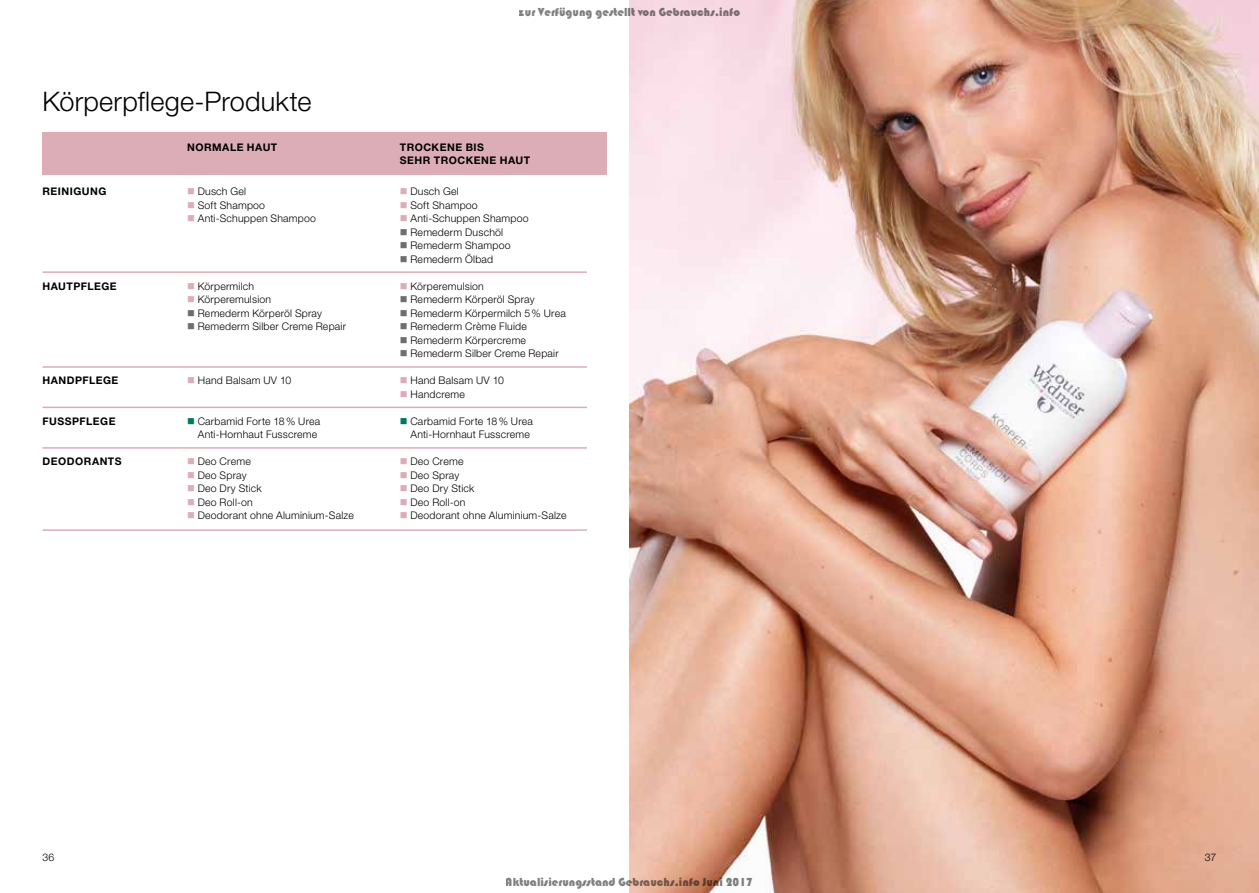
<style>
.page{position:relative;width:1259px;height:893px;background:#fff}
.page>*{position:absolute;margin:0;border:0;box-sizing:border-box;transform-origin:0 0}
.t1{font:300 27px "Helvetica Neue";letter-spacing:.005em;color:#000}
.t2{font:12px "Bauhaus 93";color:rgb(0 0 0/.5)}
.t3{font:300 10.5px/13.5px "Helvetica Neue";letter-spacing:.02em;color:#000;text-align:right}
.t4{font:700 10.5px/13.5px "Helvetica Neue";letter-spacing:.05em;color:#000}
.s1{color:#ddadb7}
.s2{color:#6e6e6e}
.s3{color:#007864}
</style>
<div class="page">
<img style="left:629px;top:0;width:630px;height:893px">
<div style="left:43px;top:132px;width:564px;height:42px;background:#ddadb7"></div>
<hr style="left:43px;top:271px;width:544px;height:2px;background:#ddadb7">
<hr style="left:43px;top:407px;width:544px;height:1px;background:#ddadb7">
<hr style="left:43px;top:366px;width:544px;height:2px;background:#ddadb7">
<hr style="left:43px;top:447px;width:544px;height:2px;background:#ddadb7">
<hr style="left:43px;top:529px;width:544px;height:2px;background:#ddadb7">
<h1 class="t1" style="left:43px;top:84px;width:270px">Körperpflege-Produkte</h1>
<p class="t4" style="left:42px;top:185px;width:66px">REINIGUNG</p>
<p class="t4" style="left:42px;top:279px;width:76px">HAUTPFLEGE</p>
<p class="t4" style="left:42px;top:374px;width:77px">HANDPFLEGE</p>
<p class="t4" style="left:42px;top:414px;width:75px">FUSSPFLEGE</p>
<p class="t4" style="left:42px;top:455px;width:81px">DEODORANTS</p>
<p class="t4" style="left:187px;top:140px;width:92px">NORMALE HAUT</p>
<p class="t3" style="left:187px;top:185px;width:61px"><span class="s1">■</span> Dusch Gel</p>
<p class="t3" style="left:187px;top:198px;width:79px"><span class="s1">■</span> Soft Shampoo</p>
<p class="t3" style="left:187px;top:212px;width:130px"><span class="s1">■</span> Anti-Schuppen Shampoo</p>
<p class="t3" style="left:187px;top:279px;width:69px"><span class="s1">■</span> Körpermilch</p>
<p class="t3" style="left:187px;top:293px;width:86px"><span class="s1">■</span> Körperemulsion</p>
<p class="t3" style="left:187px;top:306px;width:136px"><span class="s2">■</span> Remederm Körperöl Spray</p>
<p class="t3" style="left:187px;top:320px;width:160px"><span class="s2">■</span> Remederm Silber Creme Repair</p>
<p class="t3" style="left:187px;top:374px;width:106px"><span class="s1">■</span> Hand Balsam UV 10</p>
<p class="t3" style="left:187px;top:414px;width:135px"><span class="s3">■</span> Carbamid Forte 18% Urea<br>Anti-Hornhaut Fusscreme</p>
<p class="t3" style="left:187px;top:455px;width:65px"><span class="s1">■</span> Deo Creme</p>
<p class="t3" style="left:187px;top:468px;width:61px"><span class="s1">■</span> Deo Spray</p>
<p class="t3" style="left:187px;top:482px;width:76px"><span class="s1">■</span> Deo Dry Stick</p>
<p class="t3" style="left:187px;top:495px;width:67px"><span class="s1">■</span> Deo Roll-on</p>
<p class="t3" style="left:187px;top:509px;width:168px"><span class="s1">■</span> Deodorant ohne Aluminium-Salze</p>
<p class="t2" style="left:519px;top:6px;width:223px">zur Verfügung gestellt von Gebrauchs.info</p>
<p class="t4" style="left:400px;top:140px;width:132px">TROCKENE BIS<br>SEHR TROCKENE HAUT</p>
<p class="t3" style="left:400px;top:185px;width:61px"><span class="s1">■</span> Dusch Gel</p>
<p class="t3" style="left:400px;top:198px;width:79px"><span class="s1">■</span> Soft Shampoo</p>
<p class="t3" style="left:400px;top:212px;width:130px"><span class="s1">■</span> Anti-Schuppen Shampoo</p>
<p class="t3" style="left:400px;top:225px;width:105px"><span class="s2">■</span> Remederm Duschöl</p>
<p class="t3" style="left:400px;top:239px;width:112px"><span class="s2">■</span> Remederm Shampoo</p>
<p class="t3" style="left:400px;top:252px;width:95px"><span class="s2">■</span> Remederm Ölbad</p>
<p class="t3" style="left:400px;top:279px;width:86px"><span class="s1">■</span> Körperemulsion</p>
<p class="t3" style="left:400px;top:293px;width:136px"><span class="s2">■</span> Remederm Körperöl Spray</p>
<p class="t3" style="left:400px;top:306px;width:167px"><span class="s2">■</span> Remederm Körpermilch 5% Urea</p>
<p class="t3" style="left:400px;top:320px;width:128px"><span class="s2">■</span> Remederm Crème Fluide</p>
<p class="t3" style="left:400px;top:333px;width:128px"><span class="s2">■</span> Remederm Körpercreme</p>
<p class="t3" style="left:400px;top:347px;width:160px"><span class="s2">■</span> Remederm Silber Creme Repair</p>
<p class="t3" style="left:400px;top:374px;width:106px"><span class="s1">■</span> Hand Balsam UV 10</p>
<p class="t3" style="left:400px;top:387px;width:67px"><span class="s1">■</span> Handcreme</p>
<p class="t3" style="left:400px;top:414px;width:135px"><span class="s3">■</span> Carbamid Forte 18% Urea<br>Anti-Hornhaut Fusscreme</p>
<p class="t3" style="left:400px;top:455px;width:65px"><span class="s1">■</span> Deo Creme</p>
<p class="t3" style="left:400px;top:468px;width:61px"><span class="s1">■</span> Deo Spray</p>
<p class="t3" style="left:400px;top:482px;width:76px"><span class="s1">■</span> Deo Dry Stick</p>
<p class="t3" style="left:400px;top:495px;width:67px"><span class="s1">■</span> Deo Roll-on</p>
<p class="t3" style="left:400px;top:509px;width:168px"><span class="s1">■</span> Deodorant ohne Aluminium-Salze</p>
<p class="t3" style="left:43px;top:851px;width:13px">36</p>
<p class="t3" style="left:1204px;top:851px;width:13px">37</p>
<p class="t2" style="left:506px;top:875px;width:249px">Aktualisierungsstand Gebrauchs.info Juni 2017</p>
</div>
